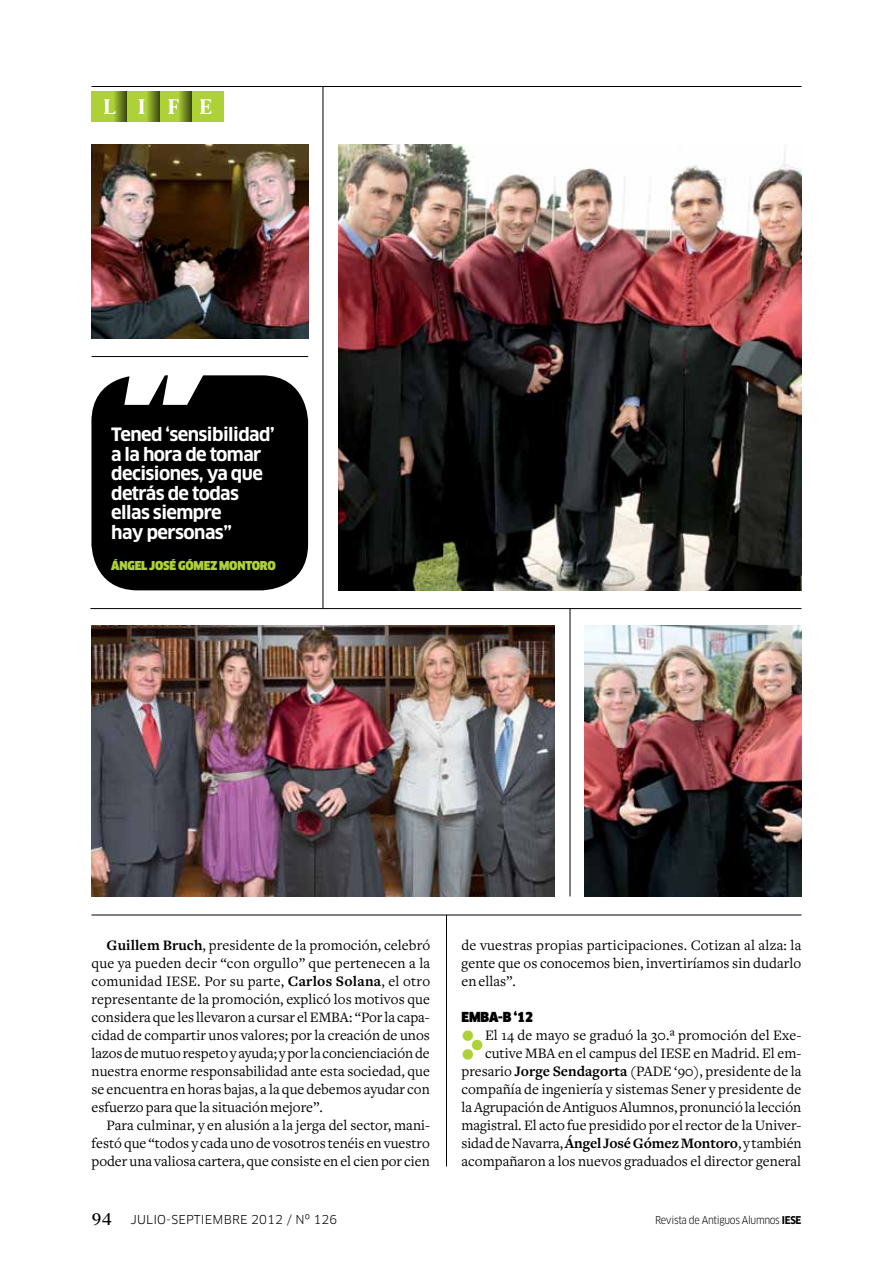
<style>
.page{position:relative;width:893px;height:1263px;background:#fff}
.page>*{position:absolute;margin:0;border:0;box-sizing:border-box;transform-origin:0 0}
.t1{font:37.2px "Click Bits Icons 3";color:#add136}
.t2{font:21px "Leitura News Roman 4";color:#fff}
.t3{font:700 18px/19.5px "Clan";letter-spacing:-.03em;color:#fff}
.t4{font:15px/18px "Freight Text";color:#000;text-align:justify}
.t5{font:900 13.5px "Clan Narrow";color:#000}
.t6{font:12px "Clan";letter-spacing:.015em;color:#000}
.t7{font:900 12px "Clan Narrow";letter-spacing:-.015em;color:#add136}
.t8{font:10.5px "Clan Narrow";letter-spacing:-.03em;color:#000}
.s1{font-weight:700}
.s2{font-family:"Leitura News Roman 2";font-size:18px}
</style>
<div class="page">
<img style="left:585px;top:626px;width:217px;height:270px">
<img style="left:92px;top:626px;width:463px;height:270px">
<hr style="left:91px;top:915px;width:710px;height:1px;background:#000">
<hr style="left:92px;top:86px;width:709px;height:1px;background:#000">
<div style="left:188px;top:91px;width:36px;height:31px;background:#add136"></div>
<div style="left:156px;top:91px;width:36px;height:31px;background:#add136"></div>
<svg style="left:179px;top:91px;width:12px;height:31px"></svg>
<div style="left:91px;top:91px;width:37px;height:31px;background:#add136"></div>
<div style="left:124px;top:91px;width:36px;height:31px;background:#add136"></div>
<svg style="left:147px;top:91px;width:12px;height:31px"></svg>
<svg style="left:114px;top:91px;width:12px;height:31px"></svg>
<hr style="left:446px;top:915px;width:1px;height:251px;background:#000">
<hr style="left:323px;top:86px;width:1px;height:522px;background:#000">
<hr style="left:570px;top:609px;width:1px;height:287px;background:#000">
<img style="left:92px;top:144px;width:216px;height:194px">
<hr style="left:92px;top:356px;width:216px;height:1px;background:#000">
<div style="left:91px;top:375px;width:217px;height:215px;background:#000;border-radius:46px"></div>
<svg style="left:124px;top:375px;width:80px;height:30px"></svg>
<hr style="left:90px;top:608px;width:711px;height:1px;background:#000">
<img style="left:338px;top:144px;width:463px;height:446px">
<h2 class="t2" style="left:104px;top:95px;width:110px">life</h2>
<p class="t3" style="left:111px;top:425px;width:165px">Tened ‘sensibilidad’ a la hora de tomar decisiones, ya que detrás de todas ellas siempre<br>hay personas”</p>
<p class="t7" style="left:111px;top:559px;width:165px">ÁNGEL JOSÉ GÓMEZ MONTORO</p>
<p class="t4" style="left:92px;top:937px;width:340px;text-indent:15px"><span class="s1">Guillem Bruch</span>, presidente de la promoción, celebró que ya pueden decir “con orgullo” que pertenecen a la comunidad IESE. Por su parte, <span class="s1">Carlos Solana</span>, el otro representante de la promoción, explicó los motivos que considera que les llevaron a cursar el EMBA: “Por la capa&shy;cidad de compartir unos valores; por la creación de unos lazos de mutuo respeto y ayuda; y por la concienciación de nuestra enorme responsabilidad ante esta sociedad, que se encuentra en horas bajas, a la que debemos ayudar con esfuerzo para que la situación mejore”.</p>
<p class="t4" style="left:92px;top:1117px;width:340px;text-indent:15px">Para culminar, y en alusión a la jerga del sector, mani&shy;festó que “todos y cada uno de vosotros tenéis en vuestro poder una valiosa cartera, que consiste en el cien por cien</p>
<p class="t4" style="left:461px;top:937px;width:342px">de vuestras propias participaciones. Cotizan al alza: la gente que os conocemos bien, invertiríamos sin dudarlo en ellas”.</p>
<p class="t5" style="left:461px;top:1009px;width:19px">EMBA</p>
<p class="t5" style="left:498px;top:1009px;width:36px">-B ‘12</p>
<h1 class="t1" style="left:461px;top:1028px;width:25px">l</h1>
<p class="t4" style="left:461px;top:1027px;width:342px;text-align:right">El 14 de mayo se graduó la 30.ª promoción del Exe&shy;cutive MBA en el campus del IESE en Madrid. El em&shy;presario <span class="s1">Jorge Sendagorta</span> (PADE ‘90), presidente de la compañía de ingeniería y sistemas Sener y presidente de la Agrupación de Antiguos Alumnos, pronunció la lección magistral. El acto fue presidido por el rector de la Univer&shy;sidad de Navarra, <span class="s1">Ángel José Gómez Montoro</span>, y también acompañaron a los nuevos graduados el director general</p>
<p class="t6" style="left:91px;top:1212px;width:247px"><span class="s2">94</span> JULIO-SEPTIEMBRE 2012 / nº 126</p>
<p class="t8" style="left:655px;top:1213px;width:148px">Revista de Antiguos Alumnos <span class="s1">IESE</span></p>
</div>
